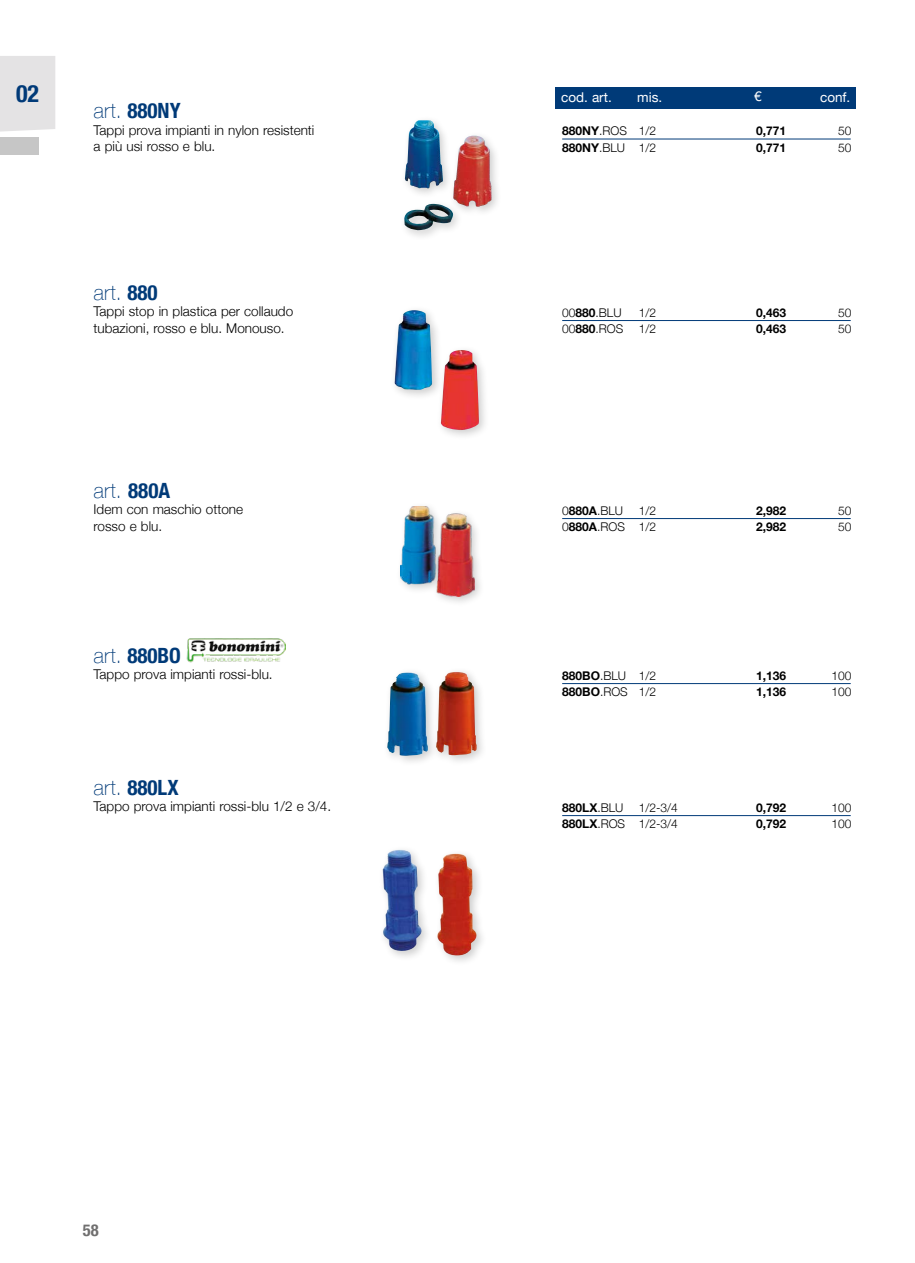
<style>
.page{position:relative;width:915px;height:1263px;background:#fff}
.page>*{position:absolute;margin:0;border:0;box-sizing:border-box;transform-origin:0 0}
.t1{font:700 condensed 24px "Helvetica Neue";color:#003a78}
.codici_articolo{font:700 condensed 21px "Helvetica Neue";color:#003a78}
.codici_articolo-2{font:100 21px "Helvetica Neue";letter-spacing:.015em;color:#003a78}
.t2{font:700 condensed 16.5px "Helvetica Neue";color:#706f6f}
.t3{font:300 13.5px "Helvetica Neue";color:#000}
.t4{font:13.5px "Helvetica Neue";color:#fff}
.tabella_filetto{font:300 12px "Helvetica Neue";color:#000}
.tabella_filetto-2{font:700 12px "Helvetica Neue";color:#000}
.s1{font-weight:100;font-stretch:normal}
.s2{font-weight:700;font-stretch:condensed}
.s3{font-weight:700}
.s4{font-weight:300}
</style>
<div class="page">
<div style="left:555px;top:87px;width:300px;height:21px;background:#003a78"></div>
<div style="left:0;top:137px;width:38px;height:17px;background:#c6c6c6"></div>
<img style="left:186px;top:638px;width:99px;height:25px">
<hr style="left:562px;top:139px;width:288px;height:1px;background:#003a78">
<hr style="left:562px;top:320px;width:288px;height:1px;background:#003a78">
<hr style="left:562px;top:518px;width:288px;height:1px;background:#003a78">
<hr style="left:562px;top:683px;width:288px;height:1px;background:#003a78">
<hr style="left:562px;top:815px;width:288px;height:1px;background:#003a78">
<div style="left:377px;top:844px;width:110px;height:122px;background:#000;opacity:.2"></div>
<img style="left:382px;top:850px;width:95px;height:105px">
<div style="left:382px;top:667px;width:105px;height:99px;background:#000;opacity:.2"></div>
<img style="left:387px;top:672px;width:89px;height:84px">
<div style="left:395px;top:501px;width:90px;height:106px;background:#000;opacity:.2"></div>
<img style="left:400px;top:507px;width:74px;height:90px">
<div style="left:399px;top:115px;width:103px;height:126px;background:#000;opacity:.2"></div>
<img style="left:404px;top:120px;width:87px;height:110px">
<div style="left:389px;top:305px;width:54px;height:96px;background:#000;opacity:.2"></div>
<img style="left:394px;top:310px;width:38px;height:80px">
<div style="left:436px;top:345px;width:53px;height:96px;background:#000;opacity:.2"></div>
<img style="left:440px;top:350px;width:39px;height:80px">
<div style="left:0;top:56px;width:55px;height:76px;background:#e4e3e4"></div>
<h1 class="t1" style="left:16px;top:73px;width:25px">02</h1>
<p class="codici_articolo" style="left:94px;top:93px;width:88px"><span class="s1">art.</span> 880NY</p>
<p class="t3" style="left:94px;top:119px;width:222px">Tappi prova impianti in nylon resistenti</p>
<p class="t3" style="left:94px;top:135px;width:123px">a più usi rosso e blu.</p>
<p class="codici_articolo-2" style="left:94px;top:276px;width:65px">art. <span class="s2">880</span></p>
<p class="t3" style="left:94px;top:300px;width:201px">Tappi stop in plastica per collaudo</p>
<p class="t3" style="left:94px;top:317px;width:192px">tubazioni, rosso e blu. Monouso.</p>
<p class="codici_articolo-2" style="left:94px;top:474px;width:78px">art. <span class="s2">880A</span></p>
<p class="t3" style="left:94px;top:498px;width:151px">Idem con maschio ottone</p>
<p class="t3" style="left:94px;top:515px;width:70px">rosso e blu.</p>
<p class="codici_articolo" style="left:94px;top:638px;width:89px"><span class="s1">art.</span> 880BO</p>
<p class="t3" style="left:94px;top:663px;width:180px">Tappo prova impianti rossi-blu.</p>
<p class="codici_articolo" style="left:94px;top:770px;width:86px"><span class="s1">art.</span> 880LX</p>
<p class="t3" style="left:94px;top:795px;width:239px">Tappo prova impianti rossi-blu 1/2 e 3/4.</p>
<p class="t2" style="left:83px;top:1217px;width:17px">58</p>
<p class="t4" style="left:561px;top:87px;width:52px">cod. art.</p>
<p class="t4" style="left:637px;top:87px;width:27px">mis.</p>
<p class="t4" style="left:754px;top:86px;width:9px">€</p>
<p class="t4" style="left:819px;top:87px;width:32px">conf.</p>
<p class="tabella_filetto" style="left:562px;top:121px;width:95px"><span class="s3">880NY</span>.ROS 1/2</p>
<p class="tabella_filetto-2" style="left:756px;top:122px;width:32px">0,771</p>
<p class="tabella_filetto" style="left:837px;top:121px;width:15px">50</p>
<p class="tabella_filetto" style="left:562px;top:138px;width:95px"><span class="s3">880NY</span>.BLU 1/2</p>
<p class="tabella_filetto-2" style="left:756px;top:138px;width:32px">0,771</p>
<p class="tabella_filetto" style="left:837px;top:138px;width:15px">50</p>
<p class="tabella_filetto" style="left:562px;top:303px;width:61px">00<span class="s3">880</span>.BLU</p>
<p class="tabella_filetto" style="left:638px;top:303px;width:19px">1/2</p>
<p class="tabella_filetto-2" style="left:756px;top:303px;width:32px">0,463</p>
<p class="tabella_filetto" style="left:837px;top:303px;width:15px">50</p>
<p class="tabella_filetto" style="left:562px;top:319px;width:63px">00<span class="s3">880</span>.ROS</p>
<p class="tabella_filetto" style="left:638px;top:319px;width:19px">1/2</p>
<p class="tabella_filetto-2" style="left:756px;top:320px;width:32px">0,463</p>
<p class="tabella_filetto" style="left:837px;top:319px;width:15px">50</p>
<p class="tabella_filetto" style="left:562px;top:501px;width:62px">0<span class="s3">880A</span>.BLU</p>
<p class="tabella_filetto" style="left:638px;top:501px;width:19px">1/2</p>
<p class="tabella_filetto-2" style="left:756px;top:501px;width:32px">2,982</p>
<p class="tabella_filetto" style="left:837px;top:501px;width:15px">50</p>
<p class="tabella_filetto" style="left:562px;top:517px;width:95px">0<span class="s3">880A</span>.ROS 1/2</p>
<p class="tabella_filetto-2" style="left:756px;top:518px;width:32px">2,982</p>
<p class="tabella_filetto" style="left:837px;top:517px;width:15px">50</p>
<p class="tabella_filetto" style="left:562px;top:666px;width:95px"><span class="s3">880BO</span>.BLU 1/2</p>
<p class="tabella_filetto-2" style="left:756px;top:666px;width:32px">1,136</p>
<p class="tabella_filetto" style="left:831px;top:666px;width:22px">100</p>
<p class="tabella_filetto" style="left:562px;top:682px;width:95px"><span class="s3">880BO</span>.ROS 1/2</p>
<p class="tabella_filetto-2" style="left:756px;top:683px;width:32px">1,136</p>
<p class="tabella_filetto" style="left:831px;top:682px;width:22px">100</p>
<p class="tabella_filetto-2" style="left:562px;top:798px;width:63px">880LX<span class="s4">.BLU</span></p>
<p class="tabella_filetto" style="left:638px;top:798px;width:41px">1/2-3/4</p>
<p class="tabella_filetto-2" style="left:756px;top:798px;width:32px">0,792</p>
<p class="tabella_filetto" style="left:831px;top:798px;width:22px">100</p>
<p class="tabella_filetto" style="left:562px;top:814px;width:117px"><span class="s3">880LX</span>.ROS 1/2-3/4</p>
<p class="tabella_filetto-2" style="left:756px;top:815px;width:32px">0,792</p>
<p class="tabella_filetto" style="left:831px;top:814px;width:22px">100</p>
</div>
